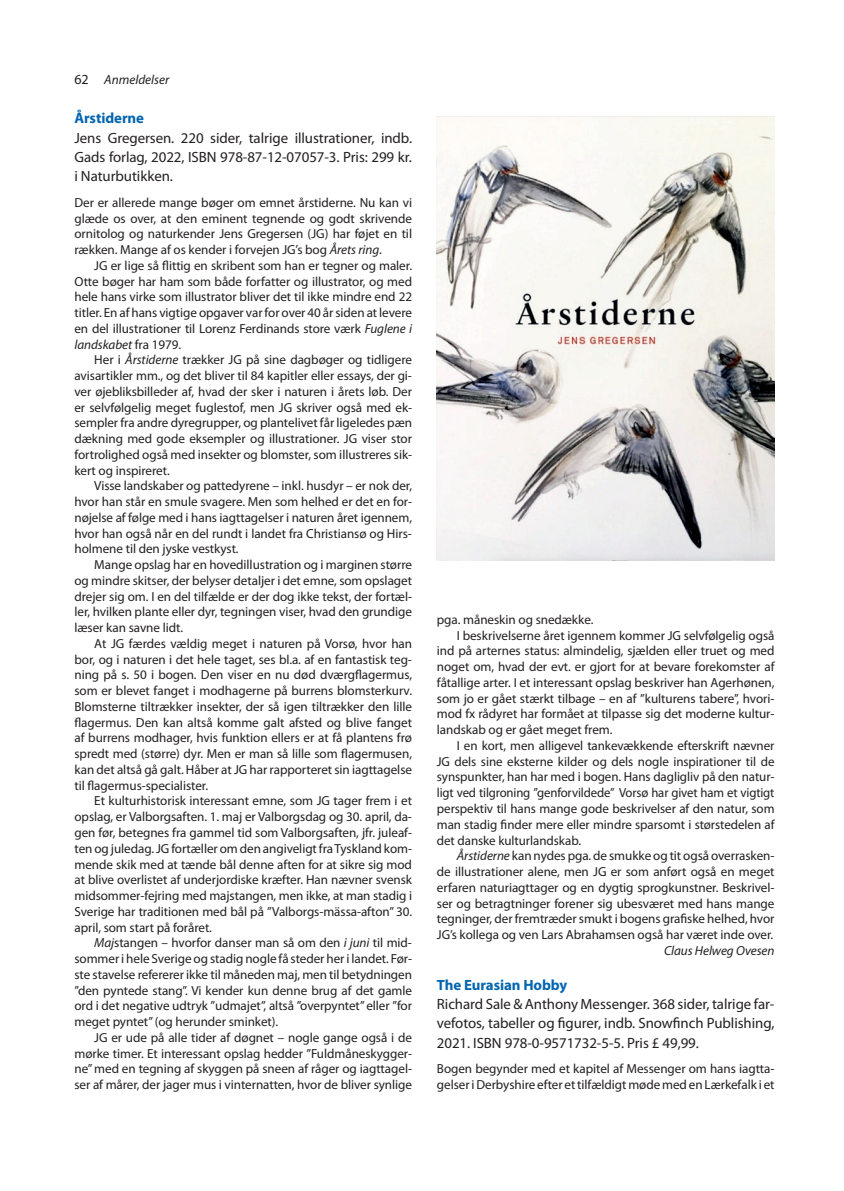
<style>
.page{position:relative;width:844px;height:1191px;background:#fff}
.page>*{position:absolute;margin:0;border:0;box-sizing:border-box;transform-origin:0 0}
.t1{font:14.88px/19.2px "Myriad Pro";letter-spacing:-.005em;color:#231f20;text-align:justify}
.t2{font:700 14.88px "Myriad Pro";letter-spacing:-.005em;color:#0265b0}
.t3{font:13.12px/15.8px "Myriad Pro";letter-spacing:-.005em;color:#231f20;text-align:justify}
.t4{font:italic 13.12px "Myriad Pro";letter-spacing:-.005em;color:#231f20}
.s1{font-style:normal;font-size:14px}
.s2{font-style:italic}
</style>
<div class="page">
<img style="left:437px;top:116px;width:337px;height:444px">
<p class="t4" style="left:74px;top:72px;width:96px"><span class="s1">62</span> Anmeldelser</p>
<p class="t2" style="left:74px;top:109px;width:71px">Årstiderne</p>
<p class="t1" style="left:74px;top:128px;width:339px">Jens Gregersen. 220 sider, talrige illustrationer, indb.<br>Gads forlag, 2022, ISBN 978-87-12-07057-3. Pris: 299 kr. i Naturbutikken.</p>
<p class="t3" style="left:74px;top:194px;width:339px">Der er allerede mange bøger om emnet årstiderne. Nu kan vi glæde os over, at den eminent tegnende og godt skrivende ornitolog og naturkender Jens Gregersen (JG) har føjet en til rækken. Mange af os kender i forvejen JG’s bog <span class="s2">Årets ring</span>.</p>
<p class="t3" style="left:74px;top:257px;width:339px;text-indent:20px">JG er lige så flittig en skribent som han er tegner og maler.<br>Otte bøger har ham som både forfatter og illustrator, og med hele hans virke som illustrator bliver det til ikke mindre end 22 titler. En af hans vigtige opgaver var for over 40 år siden at levere en del illustrationer til Lorenz Ferdinands store værk <span class="s2">Fuglene i landskabet</span> fra 1979.</p>
<p class="t3" style="left:74px;top:352px;width:339px;text-indent:20px">Her i <span class="s2">Årstiderne</span> trækker JG på sine dagbøger og tidligere avisartikler mm., og det bliver til 84 kapitler eller essays, der gi&shy;ver øjebliksbilleder af, hvad der sker i naturen i årets løb. Der er selvfølgelig meget fuglestof, men JG skriver også med ek&shy;sempler fra andre dyregrupper, og plantelivet får ligeledes pæn dækning med gode eksempler og illustrationer. JG viser stor fortrolighed også med insekter og blomster, som illustreres sik&shy;kert og inspireret.</p>
<p class="t3" style="left:74px;top:478px;width:339px;text-indent:20px">Visse landskaber og pattedyrene – inkl. husdyr – er nok der, hvor han står en smule svagere. Men som helhed er det en for&shy;nøjelse af følge med i hans iagttagelser i naturen året igennem, hvor han også når en del rundt i landet fra Christiansø og Hirs&shy;holmene til den jyske vestkyst.</p>
<p class="t3" style="left:74px;top:556px;width:339px;text-indent:20px">Mange opslag har en hovedillustration og i marginen større og mindre skitser, der belyser detaljer i det emne, som opslaget drejer sig om. I en del tilfælde er der dog ikke tekst, der fortæl&shy;ler, hvilken plante eller dyr, tegningen viser, hvad den grundige læser kan savne lidt.</p>
<p class="t3" style="left:74px;top:635px;width:339px;text-indent:20px">At JG færdes vældig meget i naturen på Vorsø, hvor han bor, og i naturen i det hele taget, ses bl.a. af en fantastisk teg&shy;ning på s. 50 i bogen. Den viser en nu død dværgflagermus, som er blevet fanget i modhagerne på burrens blomsterkurv.<br>Blomsterne tiltrækker insekter, der så igen tiltrækker den lille flagermus. Den kan altså komme galt afsted og blive fanget af burrens modhager, hvis funktion ellers er at få plantens frø spredt med (større) dyr. Men er man så lille som flagermusen, kan det altså gå galt. Håber at JG har rapporteret sin iagttagelse til flagermus-specialister.</p>
<p class="t3" style="left:74px;top:793px;width:339px;text-indent:20px">Et kulturhistorisk interessant emne, som JG tager frem i et opslag, er Valborgsaften. 1. maj er Valborgsdag og 30. april, da&shy;gen før, betegnes fra gammel tid som Valborgsaften, jfr. juleaf&shy;ten og juledag. JG fortæller om den angiveligt fra Tyskland kom&shy;mende skik med at tænde bål denne aften for at sikre sig mod at blive overlistet af underjordiske kræfter. Han nævner svensk midsommer-fejring med majstangen, men ikke, at man stadig i Sverige har traditionen med bål på ”Valborgs-mässa-afton” 30. april, som start på foråret.</p>
<p class="t3" style="left:74px;top:934px;width:339px;text-indent:20px"><span class="s2">Maj</span>stangen – hvorfor danser man så om den <span class="s2">i juni</span> til mid&shy;sommer i hele Sverige og stadig nogle få steder her i landet. Før&shy;ste stavelse refererer ikke til måneden maj, men til betydningen ”den pyntede stang”. Vi kender kun denne brug af det gamle ord i det negative udtryk ”udmajet”, altså ”overpyntet” eller ”for meget pyntet” (og herunder sminket).</p>
<p class="t3" style="left:74px;top:1029px;width:339px;text-indent:20px">JG er ude på alle tider af døgnet – nogle gange også i de mørke timer. Et interessant opslag hedder ”Fuldmåneskygger&shy;ne” med en tegning af skyggen på sneen af råger og iagttagel&shy;ser af mårer, der jager mus i vinternatten, hvor de bliver synlige</p>
<p class="t3" style="left:437px;top:611px;width:158px">pga. måneskin og snedække.</p>
<p class="t3" style="left:456px;top:627px;width:319px">I beskrivelserne året igennem kommer JG selvfølgelig også</p>
<p class="t3" style="left:437px;top:643px;width:339px">ind på arternes status: almindelig, sjælden eller truet og med</p>
<p class="t3" style="left:437px;top:658px;width:339px">noget om, hvad der evt. er gjort for at bevare forekomster af</p>
<p class="t3" style="left:437px;top:674px;width:339px">fåtallige arter. I et interessant opslag beskriver han Agerhønen,</p>
<p class="t3" style="left:437px;top:690px;width:339px">som jo er gået stærkt tilbage – en af ”kulturens tabere”, hvori-</p>
<p class="t3" style="left:437px;top:706px;width:339px">mod fx rådyret har formået at tilpasse sig det moderne kultur-</p>
<p class="t3" style="left:437px;top:721px;width:177px">landskab og er gået meget frem.</p>
<p class="t3" style="left:456px;top:737px;width:319px">I en kort, men alligevel tankevækkende efterskrift nævner</p>
<p class="t3" style="left:437px;top:753px;width:339px">JG dels sine eksterne kilder og dels nogle inspirationer til de</p>
<p class="t3" style="left:437px;top:769px;width:339px">synspunkter, han har med i bogen. Hans dagligliv på den natur-</p>
<p class="t3" style="left:437px;top:784px;width:339px">ligt ved tilgroning ”genforvildede” Vorsø har givet ham et vigtigt</p>
<p class="t3" style="left:437px;top:800px;width:339px">perspektiv til hans mange gode beskrivelser af den natur, som</p>
<p class="t3" style="left:437px;top:816px;width:339px">man stadig finder mere eller mindre sparsomt i størstedelen af</p>
<p class="t3" style="left:437px;top:832px;width:146px">det danske kulturlandskab.</p>
<p class="t3" style="left:456px;top:847px;width:319px"><span class="s2">Årstiderne</span> kan nydes pga. de smukke og tit også overrasken-</p>
<p class="t3" style="left:437px;top:863px;width:339px">de illustrationer alene, men JG er som anført også en meget</p>
<p class="t3" style="left:437px;top:879px;width:339px">erfaren naturiagttager og en dygtig sprogkunstner. Beskrivel-</p>
<p class="t3" style="left:437px;top:895px;width:339px">ser og betragtninger forener sig ubesværet med hans mange</p>
<p class="t3" style="left:437px;top:910px;width:339px">tegninger, der fremtræder smukt i bogens grafiske helhed, hvor</p>
<p class="t3" style="left:437px;top:926px;width:338px">JG’s kollega og ven Lars Abrahamsen også har været inde over.</p>
<p class="t4" style="left:663px;top:942px;width:112px">Claus Helweg Ovesen</p>
<p class="t2" style="left:437px;top:975px;width:132px">The Eurasian Hobby</p>
<p class="t1" style="left:437px;top:994px;width:339px">Richard Sale &amp; Anthony Messenger. 368 sider, talrige far&shy;vefotos, tabeller og figurer, indb. Snowfinch Publishing, 2021. ISBN 978-0-9571732-5-5. Pris £ 49,99.</p>
<p class="t3" style="left:437px;top:1060px;width:339px">Bogen begynder med et kapitel af Messenger om hans iagtta&shy;gelser i Derbyshire efter et tilfældigt møde med en Lærkefalk i et</p>
</div>
